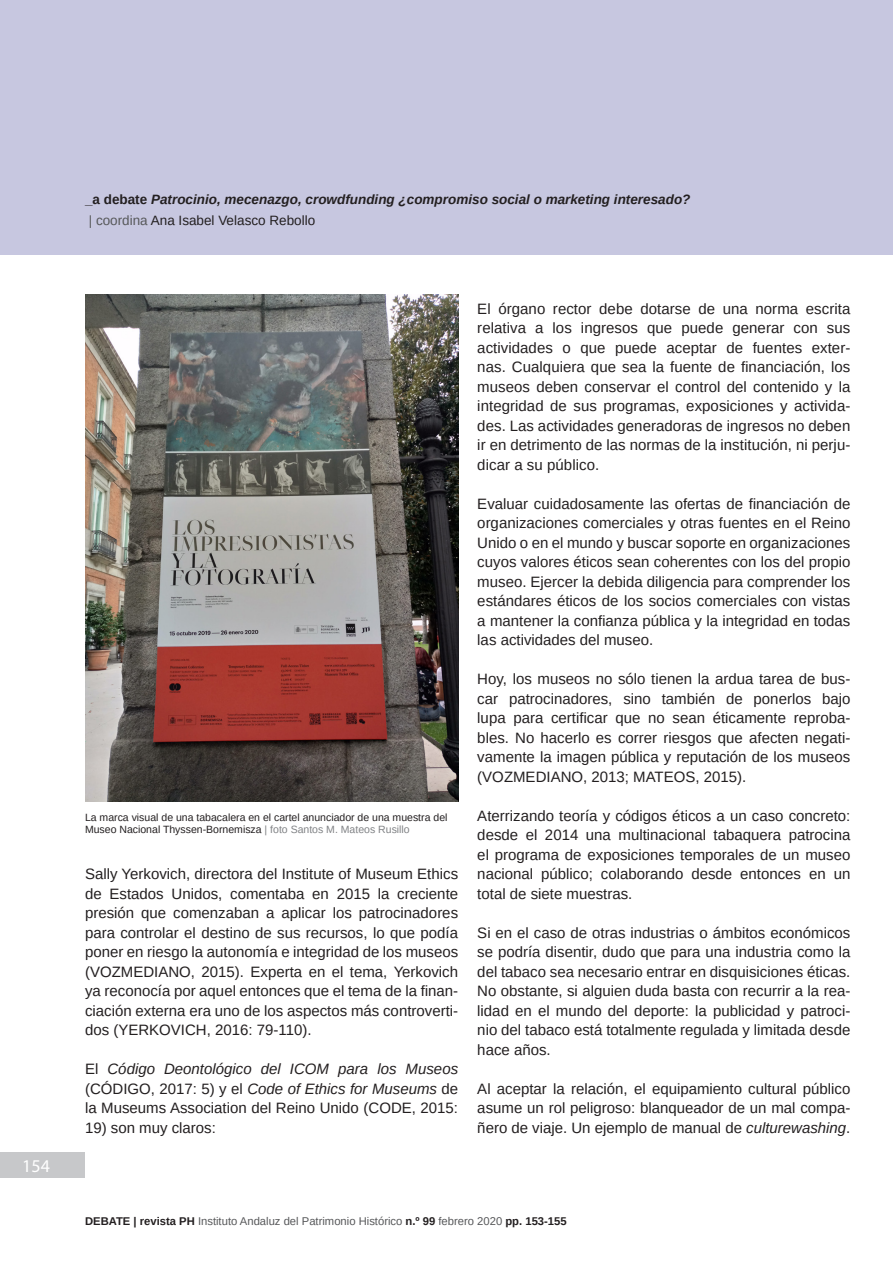
<style>
.page{position:relative;width:893px;height:1263px;background:#fff}
.page>*{position:absolute;margin:0;border:0;box-sizing:border-box;transform-origin:0 0}
.t1{font:18px "Myriad Pro";color:#fff}
.t2{font:15px/19.5px "Arimo";color:#231f20;text-align:justify}
.t3{font:italic 700 13.5px/21px "Arimo";color:#231f20}
.t4{font:11.25px "Arimo";color:#57585a}
.Pie_de_Foto{font:10.5px/12.6px "Arimo";color:#231f20}
.s1{font-style:normal}
.s2{font-weight:400;font-style:normal;color:#57585a}
.s3{font-weight:400;font-style:normal}
.s4{color:#808285}
.s5{font-style:italic}
.s6{font-weight:700;color:#231f20}
</style>
<div class="page">
<div style="left:0;top:0;width:893px;height:255px;background:#c7c7e0"></div>
<div style="left:0;top:1152px;width:85px;height:26px;background:#c7c8ca"></div>
<img style="left:85px;top:294px;width:373px;height:507px">
<p class="t1" style="left:22px;top:1155px;width:29px">154</p>
<p class="t3" style="left:85px;top:189px;width:607px"><span class="s1">_a debate</span> Patrocinio, mecenazgo, crowdfunding ¿compromiso social o marketing interesado? <span class="s2">| coordina</span> <span class="s3">Ana Isabel Velasco Rebollo</span></p>
<p class="Pie_de_Foto" style="left:85px;top:811px;width:364px">La marca visual de una tabacalera en el cartel anunciador de una muestra del<br>Museo Nacional Thyssen-Bornemisza <span class="s4">| foto Santos M. Mateos Rusillo</span></p>
<p class="t2" style="left:85px;top:864px;width:375px">Sally Yerkovich, directora del Institute of Museum Ethics de Estados Unidos, comentaba en 2015 la creciente presión que comenzaban a aplicar los patrocinadores para controlar el destino de sus recursos, lo que podía poner en riesgo la autonomía e integridad de los museos (VOZMEDIANO, 2015). Experta en el tema, Yerkovich ya reconocía por aquel entonces que el tema de la finan&shy;ciación externa era uno de los aspectos más controverti&shy;dos (YERKOVICH, 2016: 79-110).</p>
<p class="t2" style="left:85px;top:1059px;width:375px">El <span class="s5">Código Deontológico del ICOM para los Museos </span>(CÓDIGO, 2017: 5) y el <span class="s5">Code of Ethics for Museums</span> de la Museums Association del Reino Unido (CODE, 2015:</p>
<p class="t2" style="left:85px;top:1118px;width:132px">19) son muy claros:</p>
<p class="t2" style="left:477px;top:299px;width:375px">El órgano rector debe dotarse de una norma escrita relativa a los ingresos que puede generar con sus actividades o que puede aceptar de fuentes exter&shy;nas. Cualquiera que sea la fuente de financiación, los museos deben conservar el control del contenido y la integridad de sus programas, exposiciones y activida&shy;des. Las actividades generadoras de ingresos no deben ir en detrimento de las normas de la institución, ni perju&shy;dicar a su público.</p>
<p class="t2" style="left:477px;top:494px;width:375px">Evaluar cuidadosamente las ofertas de financiación de organizaciones comerciales y otras fuentes en el Reino Unido o en el mundo y buscar soporte en organizaciones cuyos valores éticos sean coherentes con los del propio museo. Ejercer la debida diligencia para comprender los estándares éticos de los socios comerciales con vistas a mantener la confianza pública y la integridad en todas las actividades del museo.</p>
<p class="t2" style="left:477px;top:669px;width:375px">Hoy, los museos no sólo tienen la ardua tarea de bus&shy;car patrocinadores, sino también de ponerlos bajo lupa para certificar que no sean éticamente reproba&shy;bles. No hacerlo es correr riesgos que afecten negati&shy;vamente la imagen pública y reputación de los museos (VOZMEDIANO, 2013; MATEOS, 2015).</p>
<p class="t2" style="left:477px;top:806px;width:375px">Aterrizando teoría y códigos éticos a un caso concreto: desde el 2014 una multinacional tabaquera patrocina el programa de exposiciones temporales de un museo nacional público; colaborando desde entonces en un total de siete muestras.</p>
<p class="t2" style="left:477px;top:923px;width:375px">Si en el caso de otras industrias o ámbitos económicos se podría disentir, dudo que para una industria como la del tabaco sea necesario entrar en disquisiciones éticas.<br>No obstante, si alguien duda basta con recurrir a la rea&shy;lidad en el mundo del deporte: la publicidad y patroci&shy;nio del tabaco está totalmente regulada y limitada desde hace años.</p>
<p class="t2" style="left:477px;top:1079px;width:375px">Al aceptar la relación, el equipamiento cultural público asume un rol peligroso: blanqueador de un mal compa&shy;ñero de viaje. Un ejemplo de manual de <span class="s5">culturewashing</span>.</p>
<p class="t4" style="left:85px;top:1213px;width:483px"><span class="s6">DEBATE | revista PH</span> Instituto Andaluz del Patrimonio Histórico <span class="s6">n.º 99</span> febrero 2020 <span class="s6">pp. 153-155</span></p>
</div>
